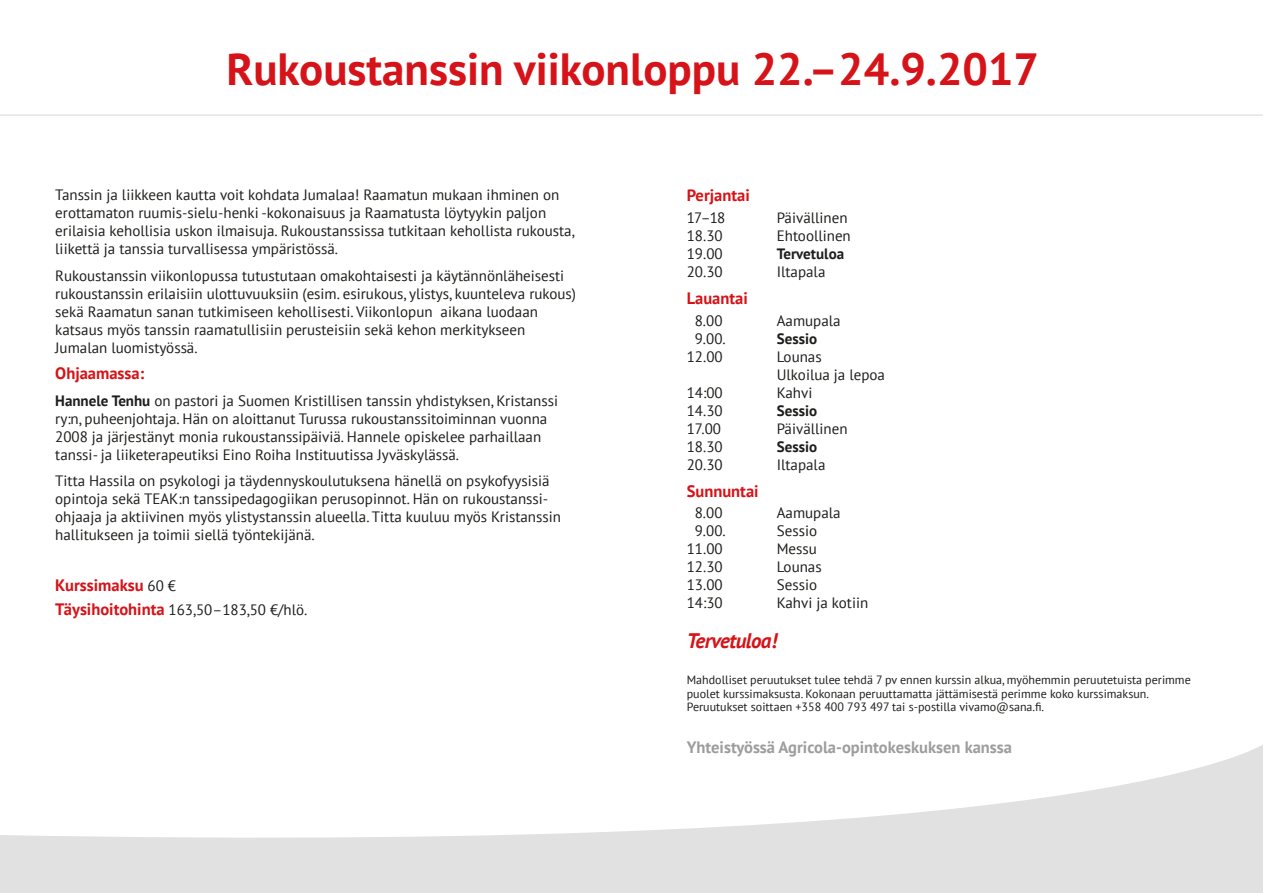
<style>
.page{position:relative;width:1263px;height:893px;background:#fff}
.page>*{position:absolute;margin:0;border:0;box-sizing:border-box;transform-origin:0 0}
.t1{font:700 45px "PT Sans";color:#d51318}
.t2{font:italic 700 21px "PT Sans";letter-spacing:-.025em;color:#d51318}
.t3{font:700 16.5px "PT Sans";color:#d51318}
.t4{font:700 16.5px "PT Sans";color:#9d9d9d}
.t5{font:15px/18px "PT Sans";color:#1d1d1b}
.t6{font:700 15px "PT Sans";color:#1d1d1b}
.t7{font:12px/13.5px "PT Sans";color:#1d1d1b}
.s1{font-weight:700}
.s2{font-weight:400;font-size:15px;color:#1d1d1b}
.s3{font-weight:700;font-size:16.5px;color:#d51318}
</style>
<div class="page">
<svg style="left:0;top:745px;width:1263px;height:148px"></svg>
<hr style="left:0;top:114px;width:1263px;height:2px;background:#e4e4e3">
<h1 class="t1" style="left:226px;top:39px;width:814px">Rukoustanssin viikonloppu 22.–24.9.2017</h1>
<p class="t5" style="left:55px;top:185px;width:521px">Tanssin ja liikkeen kautta voit kohdata Jumalaa! Raamatun mukaan ihminen on erottamaton ruumis-sielu-henki -kokonaisuus ja Raamatusta löytyykin paljon erilaisia kehollisia uskon ilmaisuja. Rukoustanssissa tutkitaan kehollista rukousta, liikettä ja tanssia turvallisessa ympäristössä.</p>
<p class="t5" style="left:55px;top:266px;width:522px">Rukoustanssin viikonlopussa tutustutaan omakohtaisesti ja käytännönläheisesti rukoustanssin erilaisiin ulottuvuuksiin (esim. esirukous, ylistys, kuunteleva rukous) sekä Raamatun sanan tutkimiseen kehollisesti. Viikonlopun aikana luodaan katsaus myös tanssin raamatullisiin perusteisiin sekä kehon merkitykseen Jumalan luomistyössä.</p>
<p class="t3" style="left:55px;top:362px;width:90px">Ohjaamassa:</p>
<p class="t5" style="left:55px;top:391px;width:504px"><span class="s1">Hannele Tenhu</span> on pastori ja Suomen Kristillisen tanssin yhdistyksen, Kristanssi ry:n, puheenjohtaja. Hän on aloittanut Turussa rukoustanssitoiminnan vuonna 2008 ja järjestänyt monia rukoustanssipäiviä. Hannele opiskelee parhaillaan tanssi- ja liiketerapeutiksi Eino Roiha Instituutissa Jyväskylässä.</p>
<p class="t5" style="left:55px;top:471px;width:507px">Titta Hassila on psykologi ja täydennyskoulutuksena hänellä on psykofyysisiä opintoja sekä TEAK:n tanssipedagogiikan perusopinnot. Hän on rukoustanssi&shy;ohjaaja ja aktiivinen myös ylistystanssin alueella. Titta kuuluu myös Kristanssin hallitukseen ja toimii siellä työntekijänä.</p>
<p class="t3" style="left:55px;top:574px;width:122px">Kurssimaksu <span class="s2">60 €</span></p>
<p class="t5" style="left:55px;top:600px;width:253px"><span class="s3">Täysihoitohinta</span> 163,50–183,50 €/hlö.</p>
<p class="t3" style="left:687px;top:184px;width:64px">Perjantai</p>
<p class="t5" style="left:687px;top:209px;width:40px">17–18</p>
<p class="t5" style="left:777px;top:209px;width:72px">Päivällinen</p>
<p class="t5" style="left:687px;top:227px;width:37px">18.30</p>
<p class="t5" style="left:777px;top:227px;width:76px">Ehtoollinen</p>
<p class="t5" style="left:687px;top:245px;width:37px">19.00</p>
<p class="t6" style="left:777px;top:244px;width:69px">Tervetuloa</p>
<p class="t5" style="left:687px;top:263px;width:37px">20.30</p>
<p class="t5" style="left:777px;top:263px;width:50px">Iltapala</p>
<p class="t3" style="left:687px;top:287px;width:63px">Lauantai</p>
<p class="t5" style="left:695px;top:312px;width:29px">8.00</p>
<p class="t5" style="left:777px;top:312px;width:65px">Aamupala</p>
<p class="t5" style="left:695px;top:330px;width:32px">9.00.</p>
<p class="t6" style="left:777px;top:329px;width:42px">Sessio</p>
<p class="t5" style="left:687px;top:348px;width:37px">12.00</p>
<p class="t5" style="left:777px;top:348px;width:110px">Lounas<br>Ulkoilua ja lepoa</p>
<p class="t5" style="left:687px;top:384px;width:37px">14:00</p>
<p class="t5" style="left:777px;top:384px;width:37px">Kahvi</p>
<p class="t5" style="left:687px;top:402px;width:37px">14.30</p>
<p class="t6" style="left:777px;top:401px;width:42px">Sessio</p>
<p class="t5" style="left:687px;top:420px;width:36px">17.00</p>
<p class="t5" style="left:777px;top:420px;width:72px">Päivällinen</p>
<p class="t5" style="left:687px;top:438px;width:37px">18.30</p>
<p class="t6" style="left:777px;top:437px;width:42px">Sessio</p>
<p class="t5" style="left:687px;top:456px;width:37px">20.30</p>
<p class="t5" style="left:777px;top:456px;width:50px">Iltapala</p>
<p class="t3" style="left:687px;top:480px;width:73px">Sunnuntai</p>
<p class="t5" style="left:695px;top:503px;width:29px">8.00</p>
<p class="t5" style="left:777px;top:503px;width:65px">Aamupala</p>
<p class="t5" style="left:695px;top:521px;width:32px">9.00.</p>
<p class="t5" style="left:777px;top:521px;width:42px">Sessio</p>
<p class="t5" style="left:687px;top:539px;width:37px">11.00</p>
<p class="t5" style="left:777px;top:539px;width:42px">Messu</p>
<p class="t5" style="left:687px;top:557px;width:37px">12.30</p>
<p class="t5" style="left:777px;top:557px;width:46px">Lounas</p>
<p class="t5" style="left:687px;top:575px;width:37px">13.00</p>
<p class="t5" style="left:777px;top:575px;width:42px">Sessio</p>
<p class="t5" style="left:687px;top:593px;width:37px">14:30</p>
<p class="t5" style="left:777px;top:593px;width:93px">Kahvi ja kotiin</p>
<h2 class="t2" style="left:687px;top:627px;width:92px">Tervetuloa!</h2>
<p class="t7" style="left:687px;top:673px;width:505px">Mahdolliset peruutukset tulee tehdä 7 pv ennen kurssin alkua, myöhemmin peruutetuista perimme puolet kurssimaksusta. Kokonaan peruuttamatta jättämisestä perimme koko kurssimaksun.<br>Peruutukset soittaen +358 400 793 497 tai s-postilla vivamo@sana.fi.</p>
<p class="t4" style="left:687px;top:736px;width:327px">Yhteistyössä Agricola-opintokeskuksen kanssa</p>
</div>
